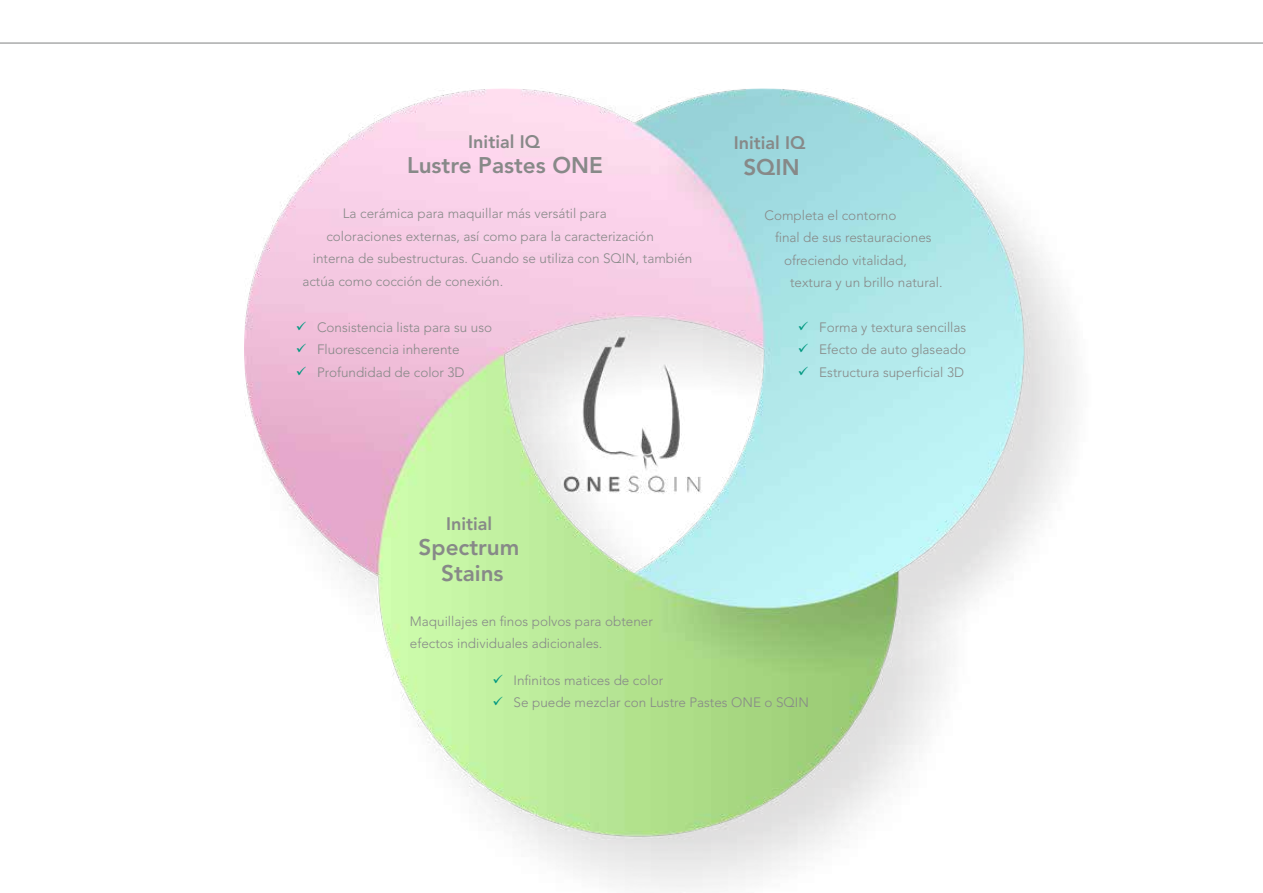
<style>
.page{position:relative;width:1263px;height:893px;background:#fff}
.page>*{position:absolute;margin:0;border:0;box-sizing:border-box;transform-origin:0 0}
.t1{font:800 22.5px/25.5px "Avenir LT Std";color:#878988;text-align:center}
.t2{font:800 18px "Avenir LT Std";color:#878988}
.t3{font:300 13.5px/22.5px "Avenir LT Std";color:#878988}
</style>
<div class="page">
<hr style="left:0;top:43px;width:1263px;height:1px;background:#878988">
<img style="left:245px;top:89px;width:830px;height:800px">
<svg style="left:799px;top:321px;width:9px;height:9px"></svg>
<svg style="left:799px;top:344px;width:9px;height:8px"></svg>
<svg style="left:799px;top:366px;width:9px;height:9px"></svg>
<svg style="left:493px;top:674px;width:9px;height:9px"></svg>
<svg style="left:493px;top:697px;width:9px;height:8px"></svg>
<svg style="left:297px;top:321px;width:9px;height:9px"></svg>
<svg style="left:297px;top:344px;width:9px;height:8px"></svg>
<svg style="left:297px;top:366px;width:9px;height:9px"></svg>
<h2 class="t2" style="left:468px;top:131px;width:73px">Initial IQ</h2>
<h1 class="t1" style="left:407px;top:153px;width:197px">Lustre Pastes ONE</h1>
<p class="t3" style="left:343px;top:202px;width:265px">La cerámica para maquillar más versátil para</p>
<p class="t3" style="left:326px;top:225px;width:329px">coloraciones externas, así como para la caracterización</p>
<p class="t3" style="left:313px;top:247px;width:381px">interna de subestructuras. Cuando se utiliza con SQIN, también</p>
<p class="t3" style="left:302px;top:270px;width:202px">actúa como cocción de conexión.</p>
<p class="t3" style="left:317px;top:316px;width:177px">Consistencia lista para su uso<br>Fluorescencia inherente<br>Profundidad de color 3D</p>
<h2 class="t2" style="left:734px;top:132px;width:73px">Initial IQ</h2>
<h1 class="t1" style="left:743px;top:154px;width:58px">SQIN</h1>
<p class="t3" style="left:764px;top:204px;width:133px">Completa el contorno</p>
<p class="t3" style="left:775px;top:226px;width:158px">final de sus restauraciones</p>
<p class="t3" style="left:784px;top:249px;width:124px">ofreciendo vitalidad,</p>
<p class="t3" style="left:790px;top:271px;width:154px">textura y un brillo natural.</p>
<p class="t3" style="left:819px;top:316px;width:149px;text-align:justify">Forma y textura sencillas Efecto de auto glaseado Estructura superficial 3D</p>
<h2 class="t2" style="left:446px;top:513px;width:48px">Initial</h2>
<h1 class="t1" style="left:419px;top:535px;width:102px">Spectrum<br>Stains</h1>
<p class="t3" style="left:410px;top:610px;width:244px">Maquillajes en finos polvos para obtener efectos individuales adicionales.</p>
<p class="t3" style="left:514px;top:669px;width:297px">Infinitos matices de color<br>Se puede mezclar con Lustre Pastes ONE o SQIN</p>
</div>
